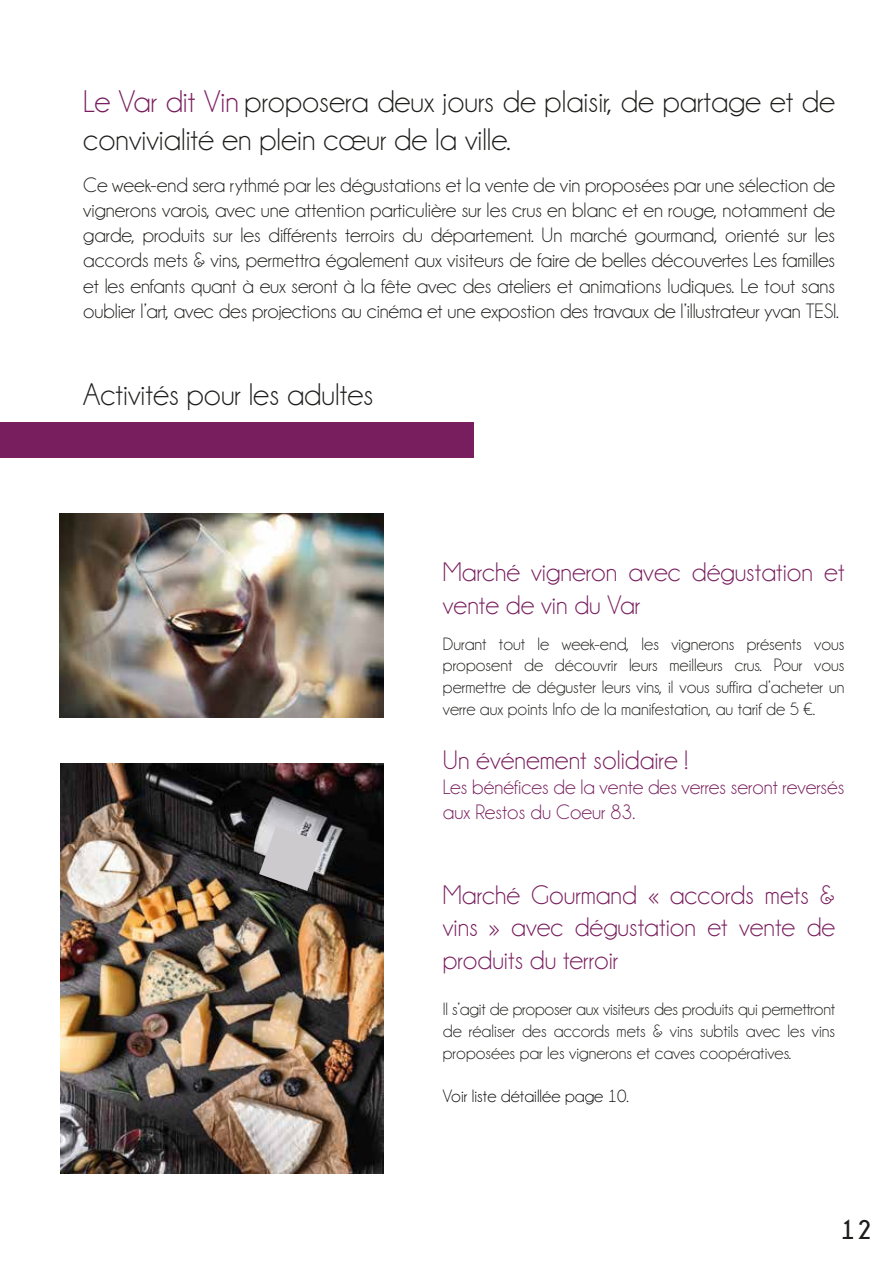
<style>
.page{position:relative;width:893px;height:1263px;background:#fff}
.page>*{position:absolute;margin:0;border:0;box-sizing:border-box;transform-origin:0 0}
.t1{font:31.5px/37.8px "Champagne&Limousines";color:#1d1d1b}
.t2{font:27px/32.4px "Champagne&Limousines";color:#781d5d;text-align:justify}
.t3{font:700 27px "Champagne&Limousines";color:#1d1d1b}
.t4{font:21px/25.2px "Champagne&Limousines";color:#1d1d1b}
.t5{font:21px/25.2px "Champagne&Limousines";color:#781d5d}
.t6{font:18px/21.6px "Champagne&Limousines";color:#1d1d1b;text-align:justify}
.t7{font:18px "Champagne&Limousines";color:#060707}
.s1{color:#781d5d}
</style>
<div class="page">
<div style="left:0;top:422px;width:474px;height:35px;background:#781d5d"></div>
<img style="left:60px;top:763px;width:323px;height:410px">
<svg style="left:259px;top:826px;width:65px;height:65px;background:#aba9ac"></svg>
<img style="left:60px;top:513px;width:323px;height:204px">
<h1 class="t1" style="left:83px;top:83px;width:753px"><span class="s1">Le Var dit Vin</span> proposera deux jours de plaisir, de partage et de convivialité en plein cœur de la ville.</h1>
<p class="t4" style="left:83px;top:172px;width:757px">Ce week-end sera rythmé par les dégustations et la vente de vin proposées par une sélection de vignerons varois, avec une attention particulière sur les crus en blanc et en rouge, notamment de garde, produits sur les différents terroirs du département. Un marché gourmand, orienté sur les accords mets &amp; vins, permettra également aux visiteurs de faire de belles découvertes Les familles et les enfants quant à eux seront à la fête avec des ateliers et animations ludiques. Le tout sans oublier l’art, avec des projections au cinéma et une expostion des travaux de l’illustrateur yvan TESI.</p>
<h1 class="t1" style="left:83px;top:375px;width:292px">Activités pour les adultes</h1>
<p class="t2" style="left:443px;top:556px;width:403px">Marché vigneron avec dégustation et vente de vin du Var</p>
<p class="t6" style="left:443px;top:633px;width:403px">Durant tout le week-end, les vignerons présents vous proposent de découvrir leurs meilleurs crus. Pour vous permettre de déguster leurs vins, il vous suffira d’acheter un verre aux points Info de la manifestation, au tarif de 5 €.</p>
<p class="t2" style="left:443px;top:744px;width:247px">Un événement solidaire !</p>
<p class="t5" style="left:443px;top:774px;width:403px">Les bénéfices de la vente des verres seront reversés aux Restos du Coeur 83.</p>
<p class="t2" style="left:443px;top:879px;width:394px">Marché Gourmand « accords mets &amp; vins » avec dégustation et vente de produits du terroir</p>
<p class="t6" style="left:443px;top:999px;width:394px">Il s’agit de proposer aux visiteurs des produits qui permettront de réaliser des accords mets &amp; vins subtils avec les vins proposées par les vignerons et caves coopératives.</p>
<p class="t7" style="left:443px;top:1087px;width:188px">Voir liste détaillée page 10.</p>
<p class="t3" style="left:840px;top:1215px;width:33px">12</p>
</div>
